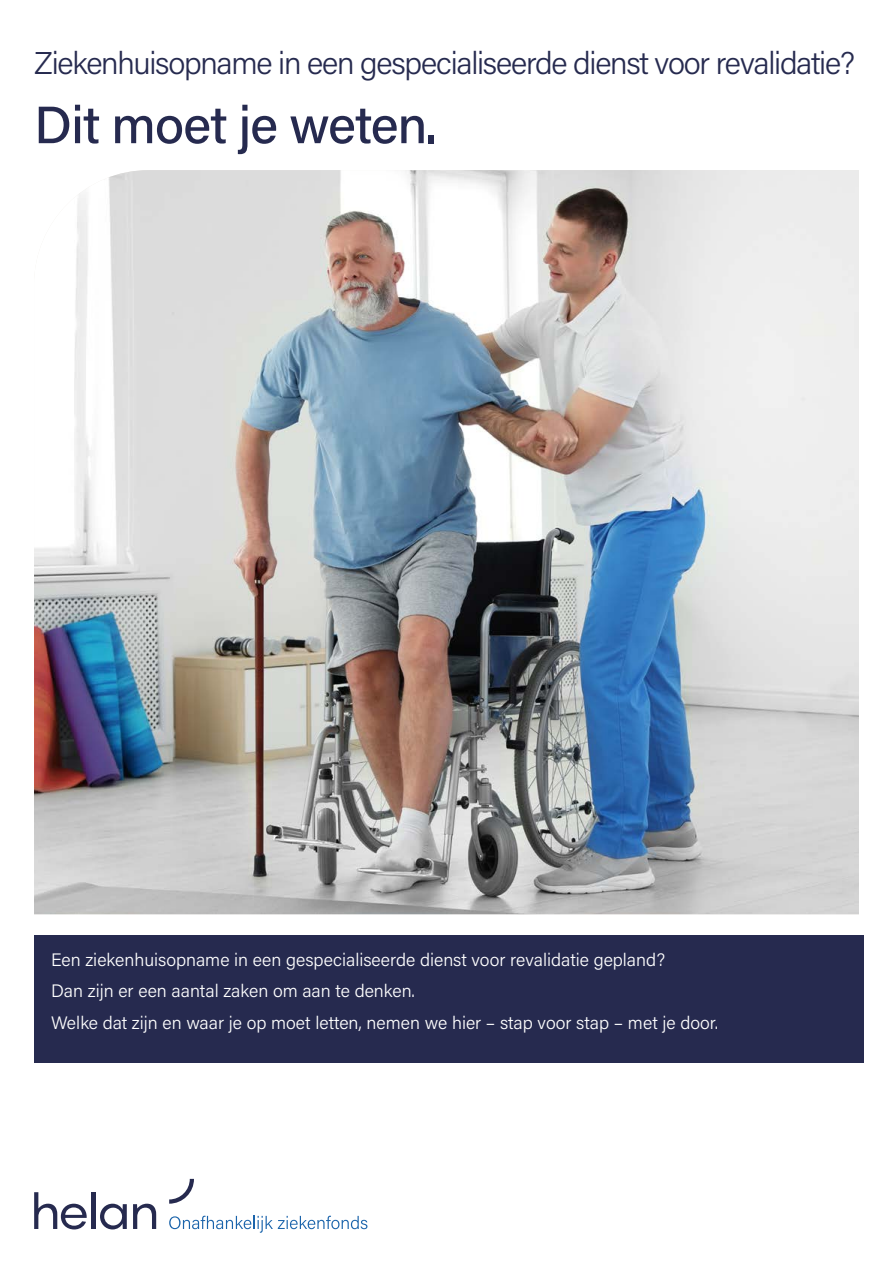
<style>
.page{position:relative;width:893px;height:1263px;background:#fff}
.page>*{position:absolute;margin:0;border:0;box-sizing:border-box;transform-origin:0 0}
.t1{font:500 52.5px "Acumin Pro";letter-spacing:-.02em;color:#262a4f}
.t2{font:300 31.5px "Acumin Pro";letter-spacing:-.04em;color:#262a4f}
.t3{font:300 18px/31.5px "Acumin Pro";color:#fff}
</style>
<div class="page">
<img style="left:34px;top:170px;width:825px;height:744px">
<div style="left:34px;top:935px;width:829px;height:128px;background:#262a4f"></div>
<svg style="left:169px;top:1216px;width:198px;height:17px"></svg>
<svg style="left:34px;top:1192px;width:53px;height:37px"></svg>
<hr style="left:91px;top:1192px;width:4px;height:37px;background:#262a4f">
<svg style="left:100px;top:1204px;width:27px;height:25px"></svg>
<svg style="left:133px;top:1204px;width:23px;height:25px"></svg>
<svg style="left:169px;top:1179px;width:25px;height:25px"></svg>
<h2 class="t2" style="left:34px;top:41px;width:823px">Ziekenhuisopname in een gespecialiseerde dienst voor revalidatie?</h2>
<h1 class="t1" style="left:34px;top:88px;width:404px">Dit moet je weten.</h1>
<p class="t3" style="left:51px;top:943px;width:669px">Een ziekenhuisopname in een gespecialiseerde dienst voor revalidatie gepland?<br>Dan zijn er een aantal zaken om aan te denken.<br>Welke dat zijn en waar je op moet letten, nemen we hier – stap voor stap – met je door.</p>
</div>
